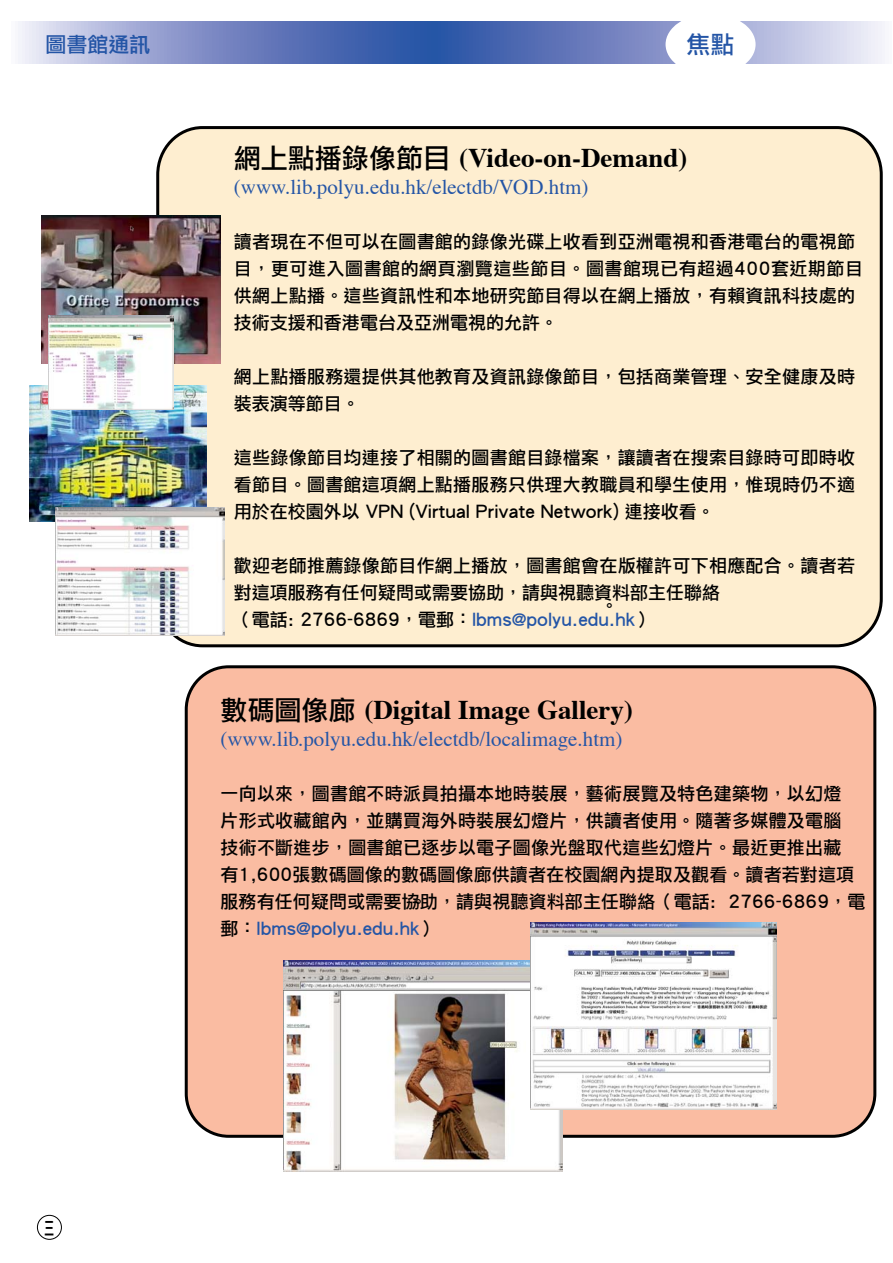
<style>
.page{position:relative;width:893px;height:1263px;background:#fff}
.page>*{position:absolute;margin:0;border:0;box-sizing:border-box;transform-origin:0 0}
.t1{font:700 27px "Times";color:#000}
.t2{font:24px "Li Hei Pro";color:#2455a6}
.t3{font:21px "Times";color:#2455a6}
.t4{font:21px "Li Hei Pro";color:#2455a6}
.t5{font:18px/27px "Li Hei Pro";letter-spacing:.015em;color:#000}
.t6{font:18px "Li Gothic Med";color:#000;scale:.53 1}
.s1{font-family:"Li Gothic Med";font-weight:400}
.s2{color:#2455a6}
</style>
<div class="page">
<div style="left:158px;top:128px;width:723px;height:518px;background:#feeed0;border-radius:46px"></div>
<div style="left:186px;top:667px;width:689px;height:469px;background:#fabca2;border-radius:43px"></div>
<div style="left:185px;top:665px;width:691px;height:473px;border:3px solid #000;border-radius:43px"></div>
<svg style="left:18px;top:21px;width:867px;height:43px;background:#8192c7"></svg>
<img style="left:29px;top:385px;width:177px;height:137px">
<img style="left:42px;top:216px;width:179px;height:148px">
<img style="left:48px;top:315px;width:126px;height:95px">
<img style="left:55px;top:507px;width:170px;height:128px">
<img style="left:283px;top:960px;width:280px;height:212px">
<img style="left:530px;top:922px;width:246px;height:187px">
<div style="left:665px;top:14px;width:90px;height:61px;background:#fff;border-radius:50%"></div>
<div style="left:37px;top:1215px;width:25px;height:25px;border:1px solid #000;border-radius:50%"></div>
<p class="t4" style="left:45px;top:34px;width:107px">圖書館通訊</p>
<h2 class="t2" style="left:686px;top:33px;width:50px">焦點</h2>
<h1 class="t1" style="left:234px;top:147px;width:455px"><span class="s1">網上點播錄像節目</span> (Video-on-Demand)</h1>
<p class="t3" style="left:234px;top:179px;width:356px">(www.lib.polyu.edu.hk/electdb/VOD.htm)</p>
<p class="t5" style="left:234px;top:228px;width:631px">讀者現在不但可以在圖書館的錄像光碟上收看到亞洲電視和香港電台的電視節目，更可進入圖書館的網頁瀏覽這些節目。圖書館現已有超過400套近期節目供網上點播。這些資訊性和本地研究節目得以在網上播放，有賴資訊科技處的技術支援和香港電台及亞洲電視的允許。</p>
<p class="t5" style="left:234px;top:363px;width:622px">網上點播服務還提供其他教育及資訊錄像節目，包括商業管理、安全健康及時裝表演等節目。</p>
<p class="t5" style="left:234px;top:444px;width:622px;text-align:justify">這些錄像節目均連接了相關的圖書館目錄檔案，讓讀者在搜索目錄時可即時收看節目。圖書館這項網上點播服務只供理大教職員和學生使用，惟現時仍不適用於在校園外以 VPN (Virtual Private Network) 連接收看。</p>
<p class="t5" style="left:234px;top:552px;width:622px">歡迎老師推薦錄像節目作網上播放，圖書館會在版權許可下相應配合。讀者若對這項服務有任何疑問或需要協助，請與視聽資料部主任聯絡<br>（電話: 2766-6869，電郵︰<span class="s2">lbms@polyu.edu.hk</span>）</p>
<p class="t5" style="left:600px;top:592px;width:19px">。</p>
<p class="t6" style="left:45px;top:1219px;width:20px">三</p>
<h1 class="t1" style="left:220px;top:699px;width:414px"><span class="s1">數碼圖像廊</span> (Digital Image Gallery)</h1>
<p class="t3" style="left:220px;top:731px;width:404px">(www.lib.polyu.edu.hk/electdb/localimage.htm)</p>
<p class="t5" style="left:220px;top:780px;width:646px">一向以來，圖書館不時派員拍攝本地時裝展，藝術展覽及特色建築物，以幻燈<br>片形式收藏館內，並購買海外時裝展幻燈片，供讀者使用。隨著多媒體及電腦<br>技術不斷進步，圖書館已逐步以電子圖像光盤取代這些幻燈片。最近更推出藏有1,600張數碼圖像的數碼圖像廊供讀者在校園網內提取及觀看。讀者若對這項服務有任何疑問或需要協助，請與視聽資料部主任聯絡（電話: 2766-6869，電郵︰<span class="s2">lbms@polyu.edu.hk</span>）</p>
<p class="t5" style="left:409px;top:888px;width:19px">。</p>
</div>
